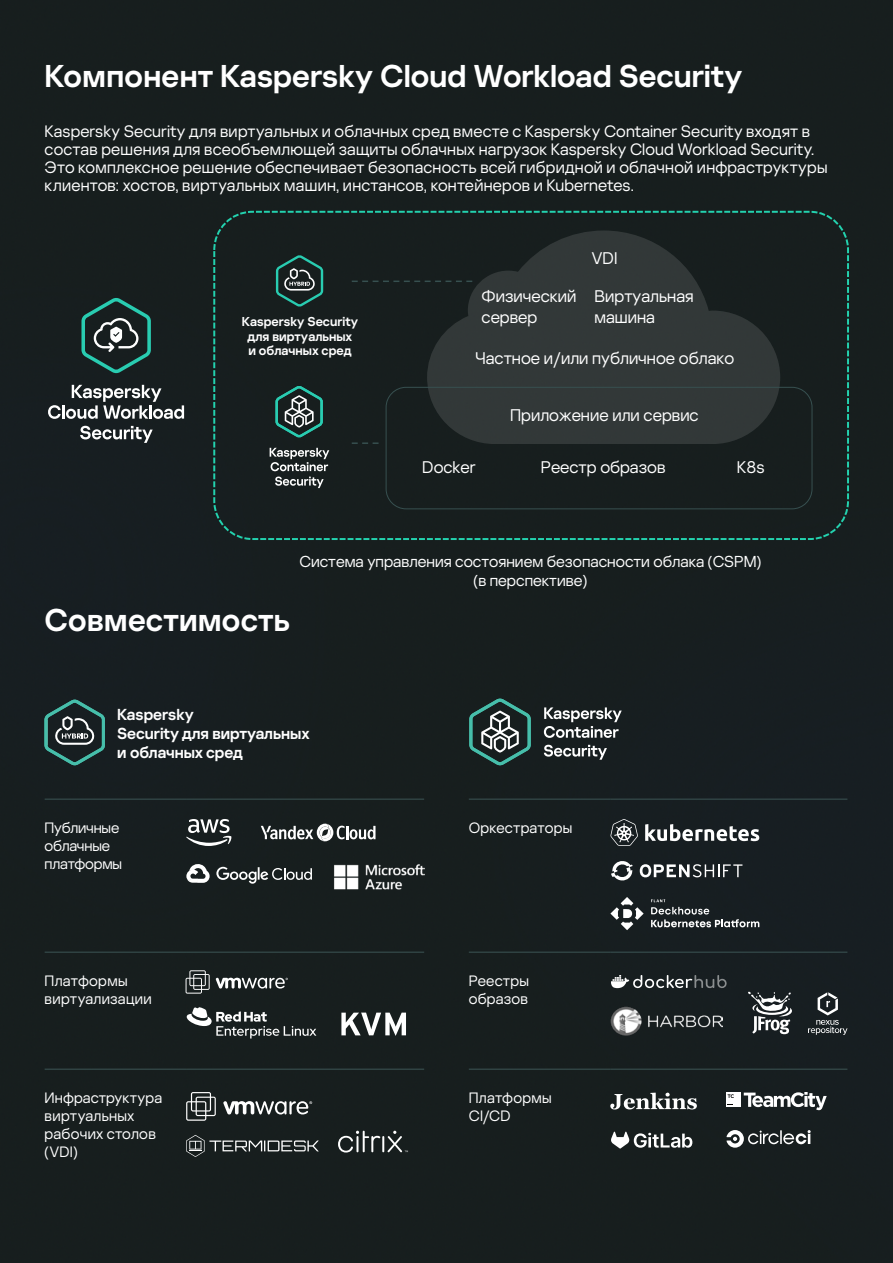
<style>
.page{position:relative;width:893px;height:1263px;background:#171e1e}
.page>*{position:absolute;margin:0;border:0;box-sizing:border-box;transform-origin:0 0}
.t1{font:600 31.5px "Kaspersky Sans Display";letter-spacing:.005em;color:#fff}
.t2{font:16.8px/20.2px "Kaspersky Sans Display";color:#fff}
.t3{font:16.5px/18px "Kaspersky Sans Display";letter-spacing:.015em;color:#fff}
.t4{font:15.9px/19px "Kaspersky Sans Display";color:#fff;text-align:center}
.t5{font:600 15.9px/19px "Kaspersky Sans Display";color:#fff}
.t6{font:15px/18px "Kaspersky Sans Display";letter-spacing:.015em;color:#fff}
.t7{font:15px/18px "Kaspersky Sans Display";letter-spacing:-.01em;color:#fff}
.t8{font:600 12.9px/14.4px "Kaspersky Sans Display";color:#fff;text-align:center}
</style>
<div class="page">
<svg style="left:427px;top:230px;width:353px;height:214px;background:#2b3131"></svg>
<div style="left:386px;top:387px;width:426px;height:122px;border:1px solid #375050;border-radius:20px"></div>
<div style="left:213px;top:211px;width:636px;height:329px;border:2px dashed #23d1ae;border-radius:38px"></div>
<svg style="left:81px;top:298px;width:70px;height:75px;background:#2c4946"></svg>
<svg style="left:48px;top:385px;width:136px;height:34px"></svg>
<svg style="left:80px;top:426px;width:73px;height:17px"></svg>
<img style="left:275px;top:255px;width:1px;height:52px">
<svg style="left:276px;top:255px;width:47px;height:52px;background:#2b4844"></svg>
<svg style="left:270px;top:448px;width:59px;height:40px;background:#525858"></svg>
<svg style="left:275px;top:386px;width:48px;height:52px;background:#355551"></svg>
<svg style="left:352px;top:442px;width:28px;height:2px"></svg>
<svg style="left:352px;top:281px;width:121px;height:1px"></svg>
<svg style="left:44px;top:699px;width:61px;height:67px;background:#304948"></svg>
<svg style="left:544px;top:707px;width:78px;height:53px;background:#515657"></svg>
<svg style="left:469px;top:698px;width:62px;height:67px;background:#3a5350"></svg>
<hr style="left:45px;top:798px;width:141px;height:2px;background:#384f4f">
<hr style="left:186px;top:798px;width:238px;height:2px;background:#384f4f">
<hr style="left:45px;top:951px;width:141px;height:2px;background:#384f4f">
<hr style="left:186px;top:951px;width:238px;height:2px;background:#384f4f">
<hr style="left:45px;top:1068px;width:141px;height:2px;background:#384f4f">
<hr style="left:186px;top:1068px;width:238px;height:2px;background:#384f4f">
<hr style="left:469px;top:798px;width:141px;height:2px;background:#384f4f">
<hr style="left:610px;top:798px;width:237px;height:2px;background:#384f4f">
<hr style="left:469px;top:951px;width:141px;height:2px;background:#384f4f">
<hr style="left:610px;top:951px;width:237px;height:2px;background:#384f4f">
<hr style="left:469px;top:1068px;width:141px;height:2px;background:#384f4f">
<hr style="left:610px;top:1068px;width:237px;height:2px;background:#384f4f">
<svg style="left:610px;top:819px;width:28px;height:27px"></svg>
<svg style="left:645px;top:824px;width:114px;height:17px"></svg>
<svg style="left:610px;top:897px;width:34px;height:33px"></svg>
<svg style="left:651px;top:899px;width:108px;height:29px;background:#3f4447"></svg>
<svg style="left:611px;top:860px;width:22px;height:21px"></svg>
<svg style="left:640px;top:864px;width:102px;height:13px"></svg>
<svg style="left:726px;top:1130px;width:85px;height:18px"></svg>
<svg style="left:611px;top:1131px;width:81px;height:17px"></svg>
<svg style="left:610px;top:1092px;width:87px;height:17px"></svg>
<svg style="left:744px;top:1092px;width:83px;height:18px"></svg>
<div style="left:726px;top:1092px;width:14px;height:15px;background:#fff"></div>
<svg style="left:728px;top:1094px;width:6px;height:4px"></svg>
<svg style="left:338px;top:1131px;width:70px;height:21px"></svg>
<svg style="left:186px;top:1135px;width:133px;height:22px;background:#3c4242"></svg>
<svg style="left:186px;top:1092px;width:126px;height:29px;background:#474d4d"></svg>
<svg style="left:341px;top:1012px;width:65px;height:24px"></svg>
<svg style="left:187px;top:1007px;width:129px;height:31px;background:#474c4c"></svg>
<svg style="left:186px;top:970px;width:102px;height:23px;background:#474d4d"></svg>
<svg style="left:186px;top:819px;width:46px;height:27px"></svg>
<svg style="left:186px;top:864px;width:24px;height:19px"></svg>
<svg style="left:216px;top:867px;width:96px;height:17px;background:#515656"></svg>
<svg style="left:261px;top:824px;width:114px;height:17px"></svg>
<img style="left:333px;top:851px;width:91px;height:48px">
<svg style="left:611px;top:975px;width:116px;height:13px;background:#565b5c"></svg>
<svg style="left:748px;top:992px;width:44px;height:42px"></svg>
<svg style="left:808px;top:992px;width:39px;height:42px;background:#404548"></svg>
<img style="left:610px;top:1006px;width:112px;height:29px">
<h1 class="t1" style="left:45px;top:52px;width:699px">Компонент Kaspersky Cloud Workload Security</h1>
<p class="t3" style="left:45px;top:121px;width:784px">Kaspersky Security для виртуальных и облачных сред вместе с Kaspersky Container Security входят в состав решения для всеобъемлющей защиты облачных нагрузок Kaspersky Cloud Workload Security.<br>Это комплексное решение обеспечивает безопасность всей гибридной и облачной инфраструктуры клиентов: хостов, виртуальных машин, инстансов, контейнеров и Kubernetes.</p>
<p class="t8" style="left:242px;top:314px;width:118px">Kaspersky Security для виртуальных<br>и облачных сред</p>
<p class="t2" style="left:591px;top:247px;width:28px">VDI</p>
<p class="t2" style="left:482px;top:285px;width:96px">Физический сервер</p>
<p class="t2" style="left:594px;top:285px;width:101px">Виртуальная машина</p>
<p class="t2" style="left:475px;top:347px;width:260px">Частное и/или публичное облако</p>
<p class="t2" style="left:510px;top:404px;width:190px">Приложение или сервис</p>
<p class="t2" style="left:541px;top:455px;width:126px">Реестр образов</p>
<p class="t2" style="left:422px;top:455px;width:55px">Docker</p>
<p class="t2" style="left:737px;top:455px;width:29px">K8s</p>
<h1 class="t1" style="left:45px;top:597px;width:247px">Совместимость</h1>
<p class="t4" style="left:299px;top:550px;width:463px">Система управления состоянием безопасности облака (CSPM) (в перспективе)</p>
<p class="t5" style="left:117px;top:706px;width:194px">Kaspersky<br>Seсurity для виртуальных и облачных сред</p>
<p class="t7" style="left:45px;top:818px;width:79px">Публичные облачные платформы</p>
<p class="t6" style="left:45px;top:971px;width:109px">Платформы виртуализации</p>
<p class="t6" style="left:45px;top:1088px;width:119px">Инфраструктура виртуальных рабочих столов (VDI)</p>
<p class="t6" style="left:469px;top:818px;width:105px">Оркестраторы</p>
<p class="t6" style="left:469px;top:971px;width:62px">Реестры образов</p>
<p class="t6" style="left:469px;top:1088px;width:84px">Платформы<br>CI/CD</p>
</div>
